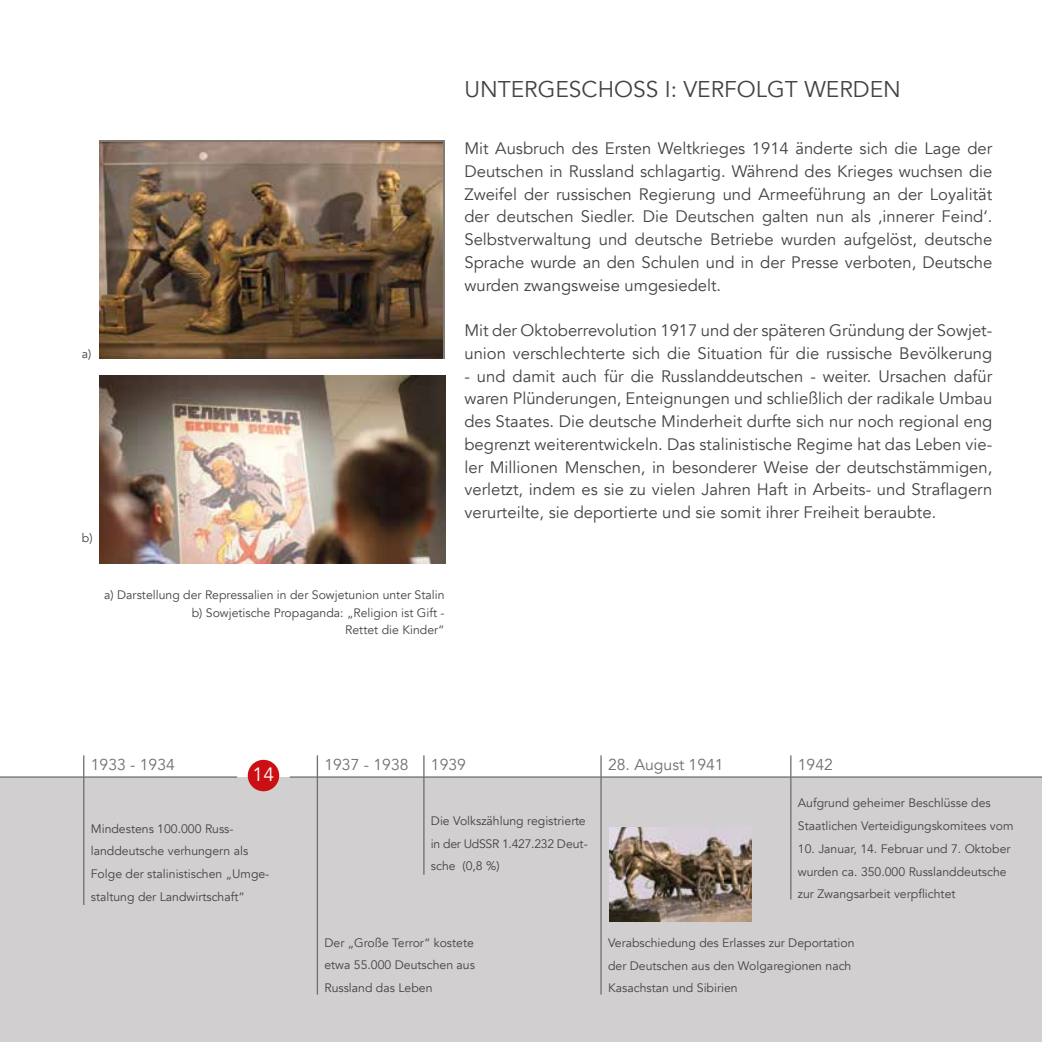
<style>
.page{position:relative;width:1042px;height:1042px;background:#fff}
.page>*{position:absolute;margin:0;border:0;box-sizing:border-box;transform-origin:0 0}
.t1{font:22.75px "Avenir";color:#434342}
.t2{font:19.25px "Avenir";color:#fff}
.t3{font:16.62px/22.8px "Avenir";color:#434342;text-align:justify}
.t4{font:15.75px "Avenir";color:#716e6e}
.t5{font:12.25px/22.8px "Avenir";color:#434342}
</style>
<div class="page">
<div style="left:0;top:777px;width:1042px;height:265px;background:#d1cfcf"></div>
<hr style="left:0;top:776px;width:237px;height:2px;background:#706f6f">
<hr style="left:290px;top:776px;width:752px;height:2px;background:#706f6f">
<div style="left:248px;top:760px;width:31px;height:31px;background:#cb1013;border-radius:50%"></div>
<img style="left:99px;top:142px;width:343px;height:217px">
<img style="left:99px;top:376px;width:346px;height:188px">
<hr style="left:83px;top:755px;width:1px;height:150px;background:#706f6f">
<hr style="left:317px;top:755px;width:1px;height:239px;background:#706f6f">
<hr style="left:423px;top:755px;width:1px;height:120px;background:#706f6f">
<hr style="left:600px;top:755px;width:2px;height:239px;background:#706f6f">
<hr style="left:790px;top:755px;width:1px;height:144px;background:#706f6f">
<img style="left:609px;top:828px;width:143px;height:93px">
<p class="t5" style="left:82px;top:342px;width:11px">a)</p>
<p class="t5" style="left:82px;top:527px;width:12px">b)</p>
<p class="t5" style="left:104px;top:586px;width:342px;line-height:17.5px;text-align:right">a) Darstellung der Repressalien in der Sowjetunion unter Stalin b) Sowjetische Propaganda: „Religion ist Gift -<br>Rettet die Kinder“</p>
<h1 class="t1" style="left:464px;top:76px;width:438px">UNTERGESCHOSS I: VERFOLGT WERDEN</h1>
<p class="t3" style="left:464px;top:137px;width:529px">Mit Ausbruch des Ersten Weltkrieges 1914 änderte sich die Lage der Deutschen in Russland schlagartig. Während des Krieges wuchsen die Zweifel der russischen Regierung und Armeeführung an der Loyalität der deutschen Siedler. Die Deutschen galten nun als ‚innerer Feind‘.<br>Selbstverwaltung und deutsche Betriebe wurden aufgelöst, deutsche Sprache wurde an den Schulen und in der Presse verboten, Deutsche wurden zwangsweise umgesiedelt.</p>
<p class="t3" style="left:464px;top:319px;width:529px">Mit der Oktoberrevolution 1917 und der späteren Gründung der Sowjet&shy;union verschlechterte sich die Situation für die russische Bevölkerung</p>
<p class="t3" style="left:464px;top:365px;width:529px">- und damit auch für die Russlanddeutschen - weiter. Ursachen dafür waren Plünderungen, Enteignungen und schließlich der radikale Umbau des Staates. Die deutsche Minderheit durfte sich nur noch regional eng begrenzt weiterentwickeln. Das stalinistische Regime hat das Leben vie&shy;ler Millionen Menschen, in besonderer Weise der deutschstämmigen, verletzt, indem es sie zu vielen Jahren Haft in Arbeits- und Straflagern verurteilte, sie deportierte und sie somit ihrer Freiheit beraubte.</p>
<p class="t4" style="left:91px;top:755px;width:86px">1933 - 1934</p>
<p class="t2" style="left:253px;top:763px;width:23px">14</p>
<p class="t5" style="left:91px;top:817px;width:180px">Mindestens 100.000 Russ&shy;landdeutsche verhungern als<br>Folge der stalinistischen „Umge&shy;staltung der Landwirtschaft“</p>
<p class="t4" style="left:324px;top:755px;width:86px">1937 - 1938</p>
<p class="t4" style="left:431px;top:755px;width:37px">1939</p>
<p class="t4" style="left:608px;top:755px;width:117px">28. August 1941</p>
<p class="t4" style="left:798px;top:755px;width:37px">1942</p>
<p class="t5" style="left:431px;top:809px;width:158px">Die Volkszählung registrierte in der UdSSR 1.427.232 Deut&shy;sche (0,8 %)</p>
<p class="t5" style="left:798px;top:792px;width:217px">Aufgrund geheimer Beschlüsse des<br>Staatlichen Verteidigungskomitees vom</p>
<p class="t5" style="left:798px;top:837px;width:214px">10. Januar, 14. Februar und 7. Oktober wurden ca. 350.000 Russlanddeutsche zur Zwangsarbeit verpflichtet</p>
<p class="t5" style="left:324px;top:931px;width:152px;text-align:justify">Der „Große Terror“ kostete etwa 55.000 Deutschen aus Russland das Leben</p>
<p class="t5" style="left:608px;top:931px;width:248px">Verabschiedung des Erlasses zur Deportation der Deutschen aus den Wolgaregionen nach<br>Kasachstan und Sibirien</p>
</div>
